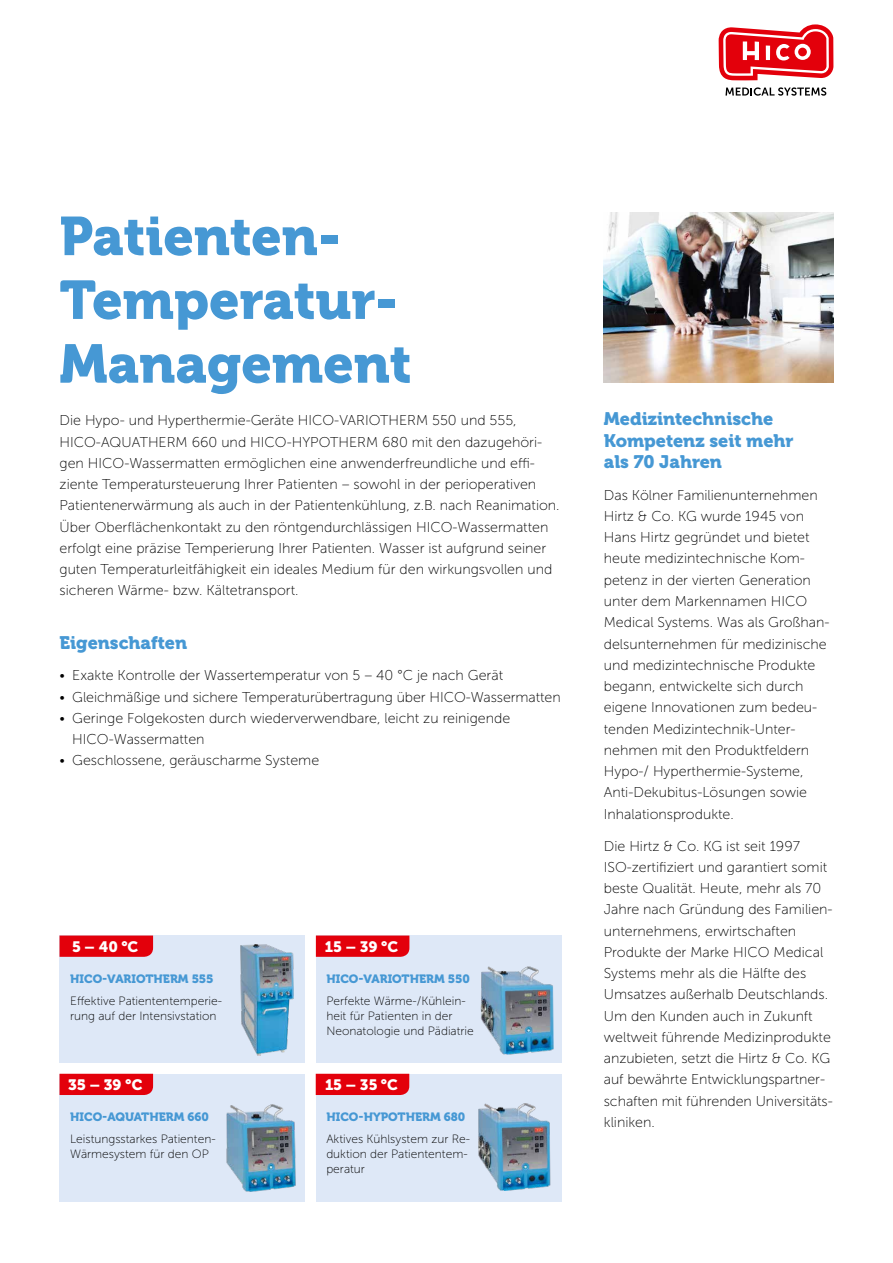
<style>
.page{position:relative;width:893px;height:1263px;background:#fff}
.page>*{position:absolute;margin:0;border:0;box-sizing:border-box;transform-origin:0 0}
.t1{font:54px/63.8px "Museo 900";color:#4698d4}
.t2{font:18px/21.3px "Museo 900";color:#4698d4}
.t3{font:15px "Museo Sans 900";color:#fff}
.t4{font:15px "Museo 900";color:#fff}
.t5{font:14.25px/21.3px "Museo Sans 100";color:#000}
.t6{font:12px/15px "Museo Sans 100";color:#000}
.t7{font:12px "Museo 900";color:#4698d4}
</style>
<div class="page">
<img style="left:604px;top:213px;width:229px;height:170px">
<div style="left:316px;top:1074px;width:245px;height:127px;background:#dee8f7"></div>
<div style="left:60px;top:1074px;width:245px;height:127px;background:#dee8f7"></div>
<div style="left:316px;top:935px;width:245px;height:128px;background:#dee8f7"></div>
<div style="left:60px;top:935px;width:245px;height:128px;background:#dee8f7"></div>
<img style="left:240px;top:944px;width:54px;height:111px">
<img style="left:480px;top:966px;width:73px;height:88px">
<div style="left:60px;top:1074px;width:93px;height:21px;background:#e3000b"></div>
<div style="left:316px;top:1074px;width:93px;height:21px;background:#e3000b"></div>
<svg style="left:60px;top:935px;width:93px;height:22px;background:#e20914"></svg>
<svg style="left:316px;top:935px;width:93px;height:22px;background:#e20914"></svg>
<img style="left:478px;top:1103px;width:73px;height:88px">
<img style="left:226px;top:1104px;width:70px;height:88px">
<svg style="left:719px;top:24px;width:114px;height:56px"></svg>
<svg style="left:725px;top:87px;width:101px;height:9px"></svg>
<h1 class="t1" style="left:60px;top:205px;width:353px">Patienten-<br>Temperatur-<br>Management</h1>
<p class="t5" style="left:60px;top:410px;width:502px">Die Hypo- und Hyperthermie-Geräte HICO-VARIOTHERM 550 und 555, HICO-AQUATHERM 660 und HICO-HYPOTHERM 680 mit den dazugehöri&shy;gen HICO-Wassermatten ermöglichen eine anwenderfreundliche und effi&shy;ziente Temperatursteuerung Ihrer Patienten – sowohl in der perioperativen Patientenerwärmung als auch in der Patientenkühlung, z.B. nach Reanimation.<br>Über Oberflächenkontakt zu den röntgendurchlässigen HICO-Wassermatten erfolgt eine präzise Temperierung Ihrer Patienten. Wasser ist aufgrund seiner guten Temperaturleitfähigkeit ein ideales Medium für den wirkungsvollen und sicheren Wärme- bzw. Kältetransport.</p>
<p class="t2" style="left:604px;top:408px;width:191px">Medizintechnische<br>Kompetenz seit mehr als 70 Jahren</p>
<p class="t5" style="left:604px;top:484px;width:227px">Das Kölner Familienunternehmen<br>Hirtz &amp; Co. KG wurde 1945 von<br>Hans Hirtz gegründet und bietet heute medizintechnische Kom&shy;petenz in der vierten Generation unter dem Markennamen HICO<br>Medical Systems. Was als Großhan&shy;delsunternehmen für medizinische und medizintechnische Produkte begann, entwickelte sich durch eigene Innovationen zum bedeu&shy;tenden Medizintechnik-Unter&shy;nehmen mit den Produktfeldern<br>Hypo-/ Hyperthermie-Systeme,<br>Anti-Dekubitus-Lösungen sowie<br>Inhalationsprodukte.</p>
<p class="t5" style="left:604px;top:835px;width:229px">Die Hirtz &amp; Co. KG ist seit 1997<br>ISO-zertifiziert und garantiert somit beste Qualität. Heute, mehr als 70<br>Jahre nach Gründung des Familien&shy;unternehmens, erwirtschaften<br>Produkte der Marke HICO Medical<br>Systems mehr als die Hälfte des<br>Umsatzes außerhalb Deutschlands.<br>Um den Kunden auch in Zukunft weltweit führende Medizinprodukte anzubieten, setzt die Hirtz &amp; Co. KG auf bewährte Entwicklungspartner&shy;schaften mit führenden Universitäts&shy;kliniken.</p>
<p class="t2" style="left:60px;top:632px;width:129px">Eigenschaften</p>
<p class="t5" style="left:60px;top:665px;width:445px">• Exakte Kontrolle der Wassertemperatur von 5 – 40 °C je nach Gerät</p>
<p class="t5" style="left:60px;top:686px;width:503px">• Gleichmäßige und sichere Temperaturübertragung über HICO-Wassermatten</p>
<p class="t5" style="left:72px;top:707px;width:439px;text-indent:-13px">• Geringe Folgekosten durch wiederverwendbare, leicht zu reinigende<br>HICO-Wassermatten</p>
<p class="t5" style="left:60px;top:750px;width:261px">• Geschlossene, geräuscharme Systeme</p>
<p class="t3" style="left:72px;top:938px;width:68px">5 – 40 °C</p>
<p class="t3" style="left:325px;top:938px;width:75px">15 – 39 °C</p>
<p class="t7" style="left:70px;top:972px;width:145px">HICO-VARIOTHERM 555</p>
<p class="t6" style="left:70px;top:994px;width:153px">Effektive Patiententemperie&shy;rung auf der Intensivstation</p>
<p class="t7" style="left:326px;top:972px;width:145px">HICO-VARIOTHERM 550</p>
<p class="t6" style="left:326px;top:994px;width:149px">Perfekte Wärme-/Kühlein&shy;heit für Patienten in der<br>Neonatologie und Pädiatrie</p>
<p class="t4" style="left:68px;top:1076px;width:76px">35 – 39 °C</p>
<p class="t3" style="left:325px;top:1076px;width:74px">15 – 35 °C</p>
<p class="t7" style="left:70px;top:1110px;width:140px">HICO-AQUATHERM 660</p>
<p class="t6" style="left:70px;top:1132px;width:147px">Leistungsstarkes Patienten-<br>Wärmesystem für den OP</p>
<p class="t7" style="left:326px;top:1110px;width:140px">HICO-HYPOTHERM 680</p>
<p class="t6" style="left:326px;top:1132px;width:145px">Aktives Kühlsystem zur Re&shy;duktion der Patiententem&shy;peratur</p>
</div>
